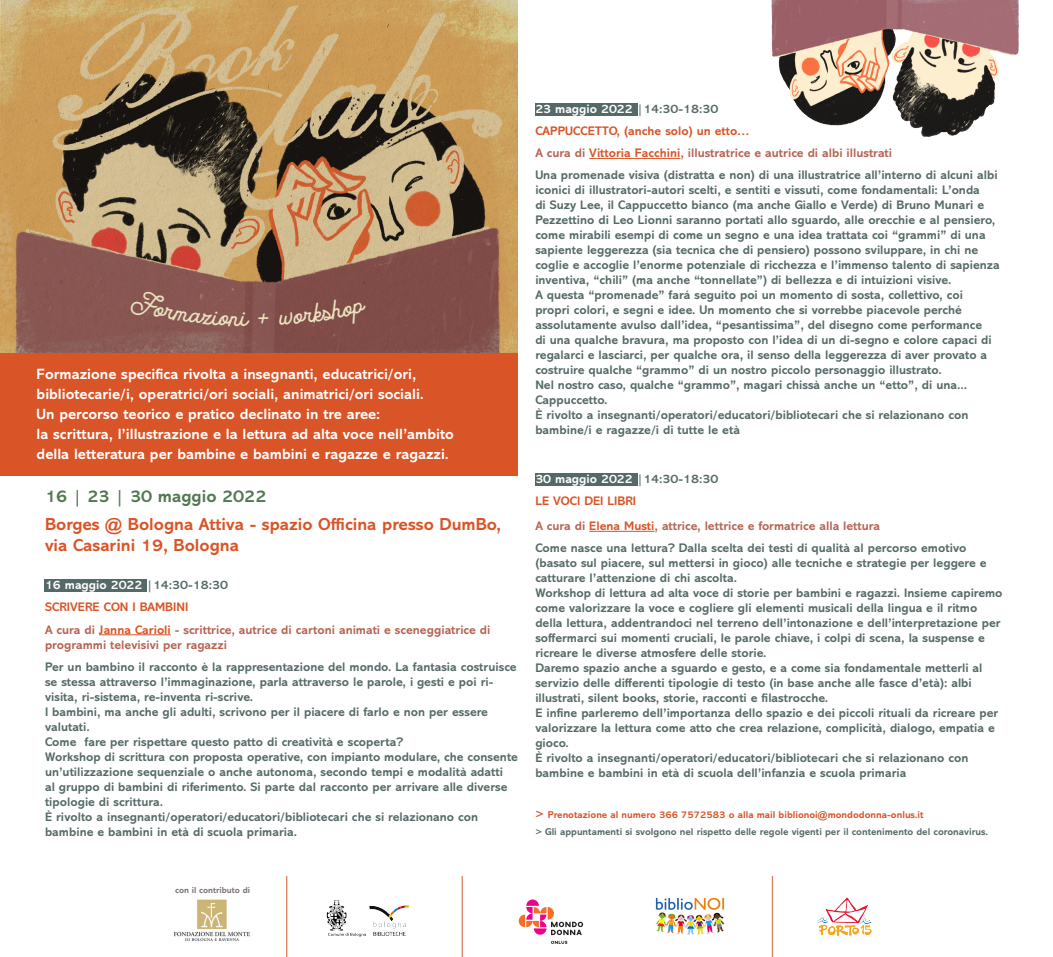
<style>
.page{position:relative;width:1053px;height:957px;background:#fff}
.page>*{position:absolute;margin:0;border:0;box-sizing:border-box;transform-origin:0 0}
.t1{font:700 17.5px/21px "Abadi MT Pro";color:#d95427}
.t2{font:700 17.5px "Abadi MT Pro";color:#527852}
.t3{font:700 15px/20px "Abadi MT Pro";color:#fff}
.t4{font:700 12.5px/15px "Abadi MT Pro";color:#556a68}
.t5{font:700 12.5px/15px "Abadi MT Pro";color:#b66353}
.t6{font:700 12.5px "Abadi MT Pro";color:#fff}
.t7{font:700 12.5px "Abadi MT Pro";color:#d95427}
.t8{font:700 10px "Abadi MT Pro";color:#556a68}
.t9{font:700 10px "Abadi MT Pro";color:#d95427}
.t10{font:700 8.75px "Abadi MT Pro";color:#79716f}
.s1{color:#556a68}
.s2{color:#d95427}
.s3{font-size:12.5px}
</style>
<div class="page">
<img style="left:0;top:0;width:517px;height:354px">
<div style="left:44px;top:578px;width:102px;height:13px;background:#556a68"></div>
<div style="left:0;top:354px;width:517px;height:122px;background:#d95427"></div>
<div style="left:535px;top:103px;width:102px;height:13px;background:#556a68"></div>
<div style="left:535px;top:473px;width:102px;height:13px;background:#556a68"></div>
<img style="left:771px;top:0;width:248px;height:137px">
<hr style="left:99px;top:634px;width:72px;height:1px;background:#d95427">
<hr style="left:589px;top:158px;width:91px;height:1px;background:#d95427">
<hr style="left:589px;top:531px;width:65px;height:1px;background:#d95427">
<svg style="left:518px;top:899px;width:65px;height:36px"></svg>
<svg style="left:551px;top:941px;width:16px;height:3px"></svg>
<img style="left:655px;top:897px;width:70px;height:38px">
<hr style="left:461px;top:876px;width:2px;height:81px;background:#df7f61">
<img style="left:816px;top:897px;width:56px;height:39px">
<img style="left:326px;top:900px;width:83px;height:37px">
<hr style="left:286px;top:876px;width:1px;height:81px;background:#df7f61">
<img style="left:174px;top:899px;width:76px;height:42px">
<hr style="left:771px;top:876px;width:2px;height:81px;background:#df7f61">
<div style="left:130px;top:288px;width:119px;height:38px;background:#895652"></div>
<svg style="left:258px;top:313px;width:11px;height:11px"></svg>
<div style="left:279px;top:298px;width:90px;height:27px;background:#804c48"></div>
<p class="t3" style="left:37px;top:364px;width:419px">Formazione specifica rivolta a insegnanti, educatrici/ori, bibliotecarie/i, operatrici/ori sociali, animatrici/ori sociali.<br>Un percorso teorico e pratico declinato in tre aree:<br>la scrittura, l’illustrazione e la lettura ad alta voce nell’ambito della letteratura per bambine e bambini e ragazze e ragazzi.</p>
<p class="t2" style="left:45px;top:486px;width:223px">16 | 23 | 30 maggio 2022</p>
<p class="t1" style="left:45px;top:514px;width:457px">Borges @ Bologna Attiva - spazio Officina presso DumBo, via Casarini 19, Bologna</p>
<p class="t6" style="left:45px;top:578px;width:184px">16 maggio 2022 <span class="s1">|14:30-18:30</span></p>
<p class="t7" style="left:45px;top:600px;width:145px">SCRIVERE CON I BAMBINI</p>
<p class="t5" style="left:45px;top:622px;width:447px">A cura di <span class="s2">Janna Carioli</span> - scrittrice, autrice di cartoni animati e sceneggiatrice di programmi televisivi per ragazzi</p>
<p class="t4" style="left:45px;top:659px;width:473px">Per un bambino il racconto è la rappresentazione del mondo. La fantasia costruisce se stessa attraverso l’immaginazione, parla attraverso le parole, i gesti e poi ri&shy;visita, ri-sistema, re-inventa ri-scrive.</p>
<p class="t4" style="left:45px;top:704px;width:444px">I bambini, ma anche gli adulti, scrivono per il piacere di farlo e non per essere valutati.</p>
<p class="t4" style="left:45px;top:734px;width:359px">Come fare per rispettare questo patto di creatività e scoperta?</p>
<p class="t4" style="left:45px;top:749px;width:474px">Workshop di scrittura con proposta operative, con impianto modulare, che consente un’utilizzazione sequenziale o anche autonoma, secondo tempi e modalità adatti<br>al gruppo di bambini di riferimento. Si parte dal racconto per arrivare alle diverse tipologie di scrittura.</p>
<p class="t4" style="left:45px;top:809px;width:434px">È rivolto a insegnanti/operatori/educatori/bibliotecari che si relazionano con bambine e bambini in età di scuola primaria.</p>
<p class="t6" style="left:535px;top:102px;width:184px">23 maggio 2022 <span class="s1">|14:30-18:30</span></p>
<p class="t7" style="left:535px;top:124px;width:216px">CAPPUCCETTO, (anche solo) un etto…</p>
<p class="t5" style="left:535px;top:146px;width:358px">A cura di <span class="s2">Vittoria Facchini</span>, illustratrice e autrice di albi illustrati</p>
<p class="t4" style="left:535px;top:168px;width:466px">Una promenade visiva (distratta e non) di una illustratrice all’interno di alcuni albi iconici di illustratori-autori scelti, e sentiti e vissuti, come fondamentali: L’onda<br>di Suzy Lee, il Cappuccetto bianco (ma anche Giallo e Verde) di Bruno Munari e Pezzettino di Leo Lionni saranno portati allo sguardo, alle orecchie e al pensiero, come mirabili esempi di come un segno e una idea trattata coi “grammi” di una sapiente leggerezza (sia tecnica che di pensiero) possono sviluppare, in chi ne coglie e accoglie l’enorme potenziale di ricchezza e l’immenso talento di sapienza inventiva, “chili” (ma anche “tonnellate”) di bellezza e di intuizioni visive.</p>
<p class="t4" style="left:535px;top:288px;width:458px">A questa “promenade” fará seguito poi un momento di sosta, collettivo, coi propri colori, e segni e idee. Un momento che si vorrebbe piacevole perché assolutamente avulso dall’idea, “pesantissima”, del disegno come performance di una qualche bravura, ma proposto con l’idea di un di-segno e colore capaci di regalarci e lasciarci, per qualche ora, il senso della leggerezza di aver provato a costruire qualche “grammo” di un nostro piccolo personaggio illustrato.</p>
<p class="t4" style="left:535px;top:378px;width:433px">Nel nostro caso, qualche “grammo”, magari chissà anche un “etto”, di una...<br>Cappuccetto.</p>
<p class="t4" style="left:535px;top:408px;width:434px">È rivolto a insegnanti/operatori/educatori/bibliotecari che si relazionano con bambine/i e ragazze/i di tutte le età</p>
<p class="t6" style="left:535px;top:471px;width:184px">30 maggio 2022 <span class="s1">|14:30-18:30</span></p>
<p class="t7" style="left:535px;top:493px;width:102px">LE VOCI DEI LIBRI</p>
<p class="t5" style="left:535px;top:518px;width:346px">A cura di <span class="s2">Elena Musti</span>, attrice, lettrice e formatrice alla lettura</p>
<p class="t4" style="left:535px;top:540px;width:452px">Come nasce una lettura? Dalla scelta dei testi di qualità al percorso emotivo (basato sul piacere, sul mettersi in gioco) alle tecniche e strategie per leggere e catturare l’attenzione di chi ascolta.</p>
<p class="t4" style="left:535px;top:585px;width:468px">Workshop di lettura ad alta voce di storie per bambini e ragazzi. Insieme capiremo come valorizzare la voce e cogliere gli elementi musicali della lingua e il ritmo della lettura, addentrandoci nel terreno dell’intonazione e dell’interpretazione per soffermarci sui momenti cruciali, le parole chiave, i colpi di scena, la suspense e ricreare le diverse atmosfere delle storie.</p>
<p class="t4" style="left:535px;top:660px;width:448px">Daremo spazio anche a sguardo e gesto, e a come sia fondamentale metterli al servizio delle differenti tipologie di testo (in base anche alle fasce d’età): albi illustrati, silent books, storie, racconti e filastrocche.</p>
<p class="t4" style="left:535px;top:705px;width:464px">E infine parleremo dell’importanza dello spazio e dei piccoli rituali da ricreare per valorizzare la lettura come atto che crea relazione, complicità, dialogo, empatia e gioco.</p>
<p class="t4" style="left:535px;top:750px;width:434px">È rivolto a insegnanti/operatori/educatori/bibliotecari che si relazionano con bambine e bambini in età di scuola dell’infanzia e scuola primaria</p>
<p class="t9" style="left:535px;top:809px;width:390px"><span class="s3">&gt;</span> Prenotazione al numero 366 7572583 o alla mail biblionoi@mondodonna-onlus.it</p>
<p class="t8" style="left:535px;top:826px;width:454px">&gt; Gli appuntamenti si svolgono nel rispetto delle regole vigenti per il contenimento del coronavirus.</p>
<p class="t10" style="left:175px;top:884px;width:76px">con il contributo di</p>
</div>
